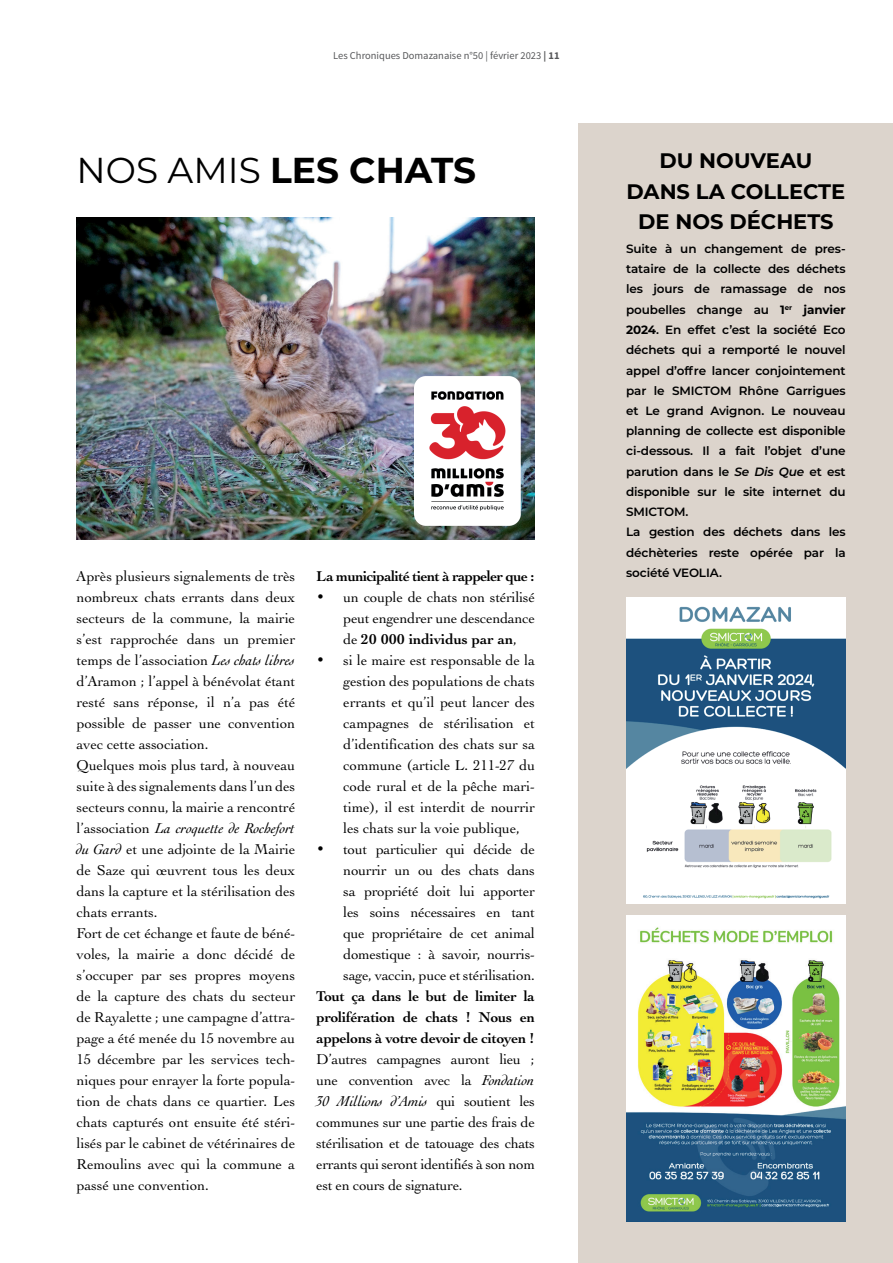
<style>
.page{position:relative;width:893px;height:1263px;background:#fff}
.page>*{position:absolute;margin:0;border:0;box-sizing:border-box;transform-origin:0 0}
.t1{font:700 36px "Montserrat";color:#000}
.t2{font:700 21px/30px "Montserrat";color:#000;text-align:center}
.t3{font:15px/21px "Engraver Oldsty 205 BT";letter-spacing:.005em;color:#000;text-align:justify}
.t4{font:700 15px/21px "Engraver Oldsty 205 BT";letter-spacing:-.02em;color:#000;text-align:justify}
.t5{font:700 15px "Engraver Oldsty 205 BT";letter-spacing:-.04em;color:#000}
.t6{font:600 12px/20.2px "Montserrat";letter-spacing:-.01em;color:#000}
.t7{font:10.5px "Source Sans Pro";color:#57585a}
.s1{font-weight:700}
.s2{font-weight:400}
.s3{font-style:italic}
</style>
<div class="page">
<img style="left:76px;top:217px;width:458px;height:323px">
<img style="left:415px;top:377px;width:105px;height:149px">
<div style="left:578px;top:124px;width:315px;height:1139px;background:#dcd4cc"></div>
<img style="left:626px;top:597px;width:219px;height:307px">
<img style="left:626px;top:915px;width:219px;height:306px">
<p class="t7" style="left:333px;top:49px;width:228px">Les Chroniques Domazanaise n°50 | février 2023 <span class="s1">| 11</span></p>
<h1 class="t1" style="left:77px;top:144px;width:401px"><span class="s2">NOS AMIS</span> LES CHATS</h1>
<p class="t3" style="left:77px;top:565px;width:220px;text-align:left">Après plusieurs signalements de très nombreux chats errants dans deux secteurs de la commune, la mairie s’est rapprochée dans un premier temps de l’association <span class="s3">Les chats libres </span>d’Aramon ; l’appel à bénévolat étant resté sans réponse, il n’a pas été possible de passer une convention avec cette association.<br>Quelques mois plus tard, à nouveau suite à des signalements dans l’un des secteurs connu, la mairie a rencontré l’association <span class="s3">La croquette de Rochefort du Gard</span> et une adjointe de la Mairie de Saze qui œuvrent tous les deux dans la capture et la stérilisation des chats errants.<br>Fort de cet échange et faute de béné&shy;voles, la mairie a donc décidé de s’occuper par ses propres moyens de la capture des chats du secteur de Rayalette ; une campagne d’attra&shy;page a été menée du 15 novembre au 15 décembre par les services tech&shy;niques pour enrayer la forte popula&shy;tion de chats dans ce quartier. Les chats capturés ont ensuite été stéri&shy;lisés par le cabinet de vétérinaires de Remoulins avec qui la commune a passé une convention.</p>
<p class="t5" style="left:316px;top:566px;width:220px">La municipalité tient à rappeler que :</p>
<p class="t3" style="left:343px;top:586px;width:193px;text-indent:-27px">• un couple de chats non stérilisé peut engendrer une descendance de <span class="s1">20 000 individus par an</span>,</p>
<p class="t3" style="left:343px;top:649px;width:193px;text-indent:-27px">• si le maire est responsable de la gestion des populations de chats errants et qu’il peut lancer des campagnes de stérilisation et d’identification des chats sur sa commune (article L. 211-27 du code rural et de la pêche mari&shy;time), il est interdit de nourrir les chats sur la voie publique,</p>
<p class="t3" style="left:343px;top:838px;width:193px;text-indent:-27px">• tout particulier qui décide de nourrir un ou des chats dans sa propriété doit lui apporter les soins nécessaires en tant que propriétaire de cet animal domestique : à savoir, nourris&shy;sage, vaccin, puce et stérilisation.</p>
<p class="t4" style="left:316px;top:985px;width:220px">Tout ça dans le but de limiter la prolifération de chats ! Nous en appelons à votre devoir de citoyen !</p>
<p class="t3" style="left:316px;top:1048px;width:220px">D’autres campagnes auront lieu ; une convention avec la <span class="s3">Fondation 30 Millions d’Amis</span> qui soutient les communes sur une partie des frais de stérilisation et de tatouage des chats errants qui seront identifiés à son nom est en cours de signature.</p>
<h2 class="t2" style="left:626px;top:145px;width:220px">DU NOUVEAU<br>DANS LA COLLECTE<br>DE NOS DÉCHETS</h2>
<p class="t6" style="left:626px;top:238px;width:221px">Suite à un changement de pres&shy;tataire de la collecte des déchets les jours de ramassage de nos poubelles change au <span class="s1">1</span><sup>er</sup> <span class="s1">janvier<br>2024</span>. En effet c’est la société Eco déchets qui a remporté le nouvel appel d’offre lancer conjointement par le SMICTOM Rhône Garrigues et Le grand Avignon. Le nouveau planning de collecte est disponible ci-dessous. Il a fait l’objet d’une parution dans le <span class="s3">Se Dis Que</span> et est disponible sur le site internet du<br>SMICTOM.<br>La gestion des déchets dans les déchèteries reste opérée par la société VEOLIA.</p>
</div>
